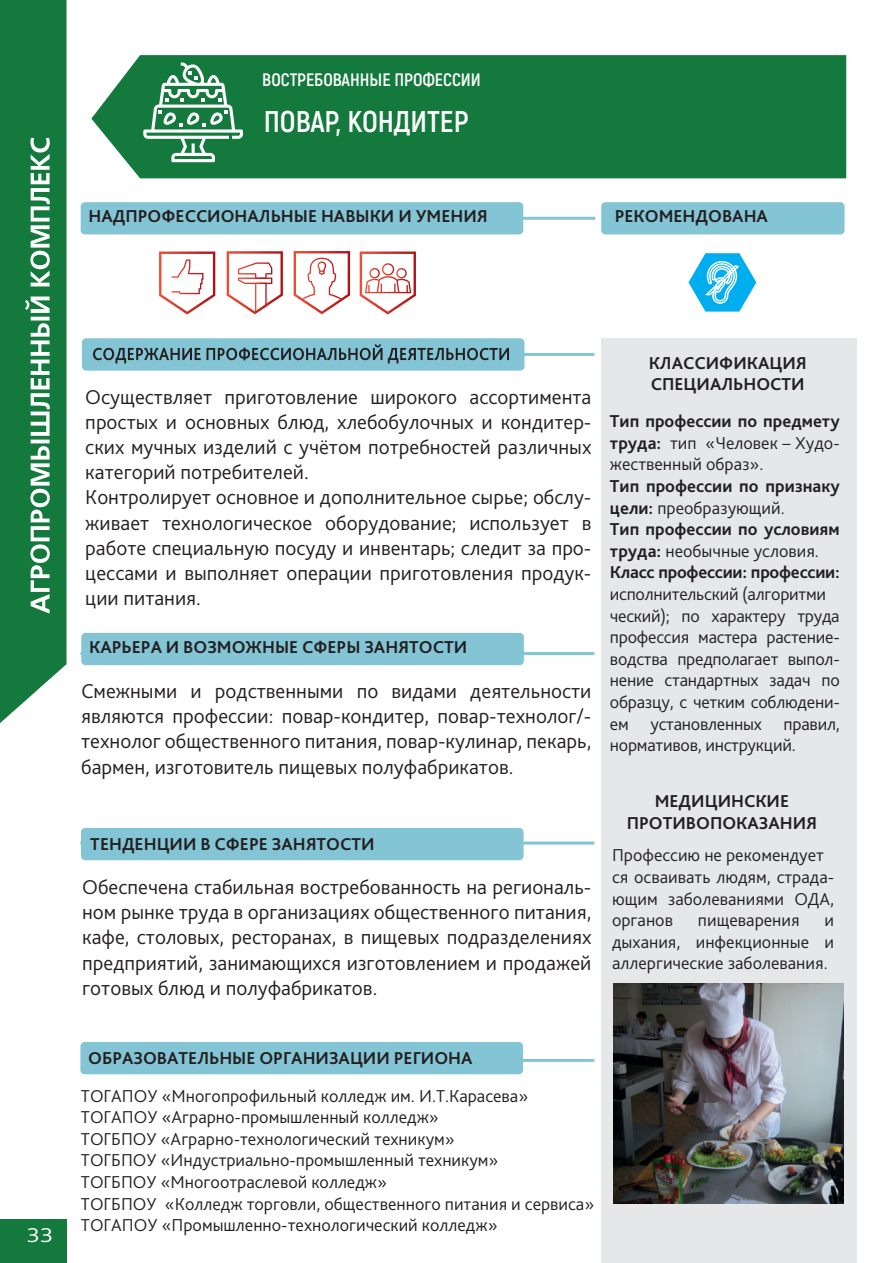
<style>
.page{position:relative;width:893px;height:1263px;background:#fff}
.page>*{position:absolute;margin:0;border:0;box-sizing:border-box;transform-origin:0 0}
.t1{font:700 30px "Akrobat";color:#fff}
.t2{font:300 21px/25.2px "Bliss Pro";color:#231f20;text-align:justify}
.t3{font:300 21px "Bliss Pro";color:#fff;scale:1.2 1}
.t4{font:300 18px/21.6px "Bliss Pro";color:#231f20}
.t5{font:700 18px/21.6px "Bliss Pro";color:#231f20}
.t6{font:700 18px "Akrobat";color:#fff}
.s1{font-weight:700}
.s2{font-weight:300}
</style>
<div class="page">
<hr style="left:83px;top:217px;width:512px;height:3px;background:#84c5d5">
<div style="left:601px;top:338px;width:255px;height:925px;background:#e6e7e9"></div>
<div style="left:91px;top:55px;width:755px;height:123px;background:#13793c"></div>
<div style="left:0;top:0;width:67px;height:723px;background:#13793c"></div>
<hr style="left:82px;top:353px;width:512px;height:3px;background:#84c5d5">
<div style="left:82px;top:338px;width:442px;height:33px;background:#84c5d5;border-radius:4px"></div>
<svg style="left:93px;top:344px;width:289px;height:19px"></svg>
<svg style="left:388px;top:348px;width:121px;height:15px"></svg>
<div style="left:81px;top:202px;width:442px;height:32px;background:#84c5d5;border-radius:4px"></div>
<hr style="left:80px;top:652px;width:514px;height:3px;background:#84c5d5">
<div style="left:81px;top:633px;width:443px;height:32px;background:#84c5d5;border-radius:4px"></div>
<hr style="left:80px;top:841px;width:514px;height:3px;background:#84c5d5">
<div style="left:81px;top:828px;width:443px;height:32px;background:#84c5d5;border-radius:4px"></div>
<hr style="left:87px;top:1059px;width:507px;height:3px;background:#84c5d5">
<div style="left:80px;top:1042px;width:443px;height:32px;background:#84c5d5;border-radius:4px"></div>
<div style="left:601px;top:202px;width:243px;height:32px;background:#84c5d5;border-radius:4px"></div>
<div style="left:0;top:1219px;width:67px;height:44px;background:#13793c"></div>
<svg style="left:25px;top:296px;width:25px;height:318px"></svg>
<svg style="left:30px;top:138px;width:20px;height:148px"></svg>
<svg style="left:227px;top:251px;width:56px;height:63px"></svg>
<svg style="left:688px;top:253px;width:68px;height:59px"></svg>
<svg style="left:159px;top:251px;width:56px;height:63px"></svg>
<svg style="left:294px;top:251px;width:56px;height:63px"></svg>
<svg style="left:360px;top:251px;width:56px;height:63px"></svg>
<img style="left:614px;top:983px;width:230px;height:220px">
<svg style="left:143px;top:62px;width:100px;height:100px"></svg>
<p class="t6" style="left:262px;top:69px;width:220px">ВОСТРЕБОВАННЫЕ ПРОФЕССИИ</p>
<h1 class="t1" style="left:264px;top:103px;width:207px">ПОВАР, КОНДИТЕР</h1>
<p class="t5" style="left:89px;top:205px;width:401px">НАДПРОФЕССИОНАЛЬНЫЕ НАВЫКИ И УМЕНИЯ</p>
<p class="t5" style="left:615px;top:205px;width:155px">РЕКОМЕНДОВАНА</p>
<p class="t3" style="left:27px;top:1222px;width:24px">33</p>
<p class="t2" style="left:85px;top:383px;width:508px;text-align:left">Осуществляет приготовление широкого ассортимента простых и основных блюд, хлебобулочных и кондитер&shy;ских мучных изделий с учётом потребностей различных категорий потребителей.<br>Контролирует основное и дополнительное сырье; обслу&shy;живает технологическое оборудование; использует в работе специальную посуду и инвентарь; следит за про&shy;цессами и выполняет операции приготовления продук&shy;ции питания.</p>
<p class="t5" style="left:89px;top:636px;width:380px">КАРЬЕРА И ВОЗМОЖНЫЕ СФЕРЫ ЗАНЯТОСТИ</p>
<p class="t2" style="left:81px;top:678px;width:512px">Смежными и родственными по видами деятельности являются профессии: повар-кондитер, повар-технолог/- технолог общественного питания, повар-кулинар, пекарь, бармен, изготовитель пищевых полуфабрикатов.</p>
<p class="t5" style="left:90px;top:832px;width:286px">ТЕНДЕНЦИИ В СФЕРЕ ЗАНЯТОСТИ</p>
<p class="t2" style="left:82px;top:874px;width:511px">Обеспечена стабильная востребованность на региональ&shy;ном рынке труда в организациях общественного питания, кафе, столовых, ресторанах, в пищевых подразделениях предприятий, занимающихся изготовлением и продажей готовых блюд и полуфабрикатов.</p>
<p class="t5" style="left:649px;top:352px;width:160px">КЛАССИФИКАЦИЯ<br>СПЕЦИАЛЬНОСТИ</p>
<p class="t4" style="left:610px;top:410px;width:231px;text-align:justify"><span class="s1">Тип профессии по предмету труда:</span> тип «Человек – Худо&shy;жественный образ».</p>
<p class="t5" style="left:610px;top:475px;width:231px">Тип профессии по признаку цели: <span class="s2">преобразующий.<br></span>Тип профессии по условиям труда: <span class="s2">необычные условия.<br></span>Класс профессии: профессии:</p>
<p class="t4" style="left:610px;top:583px;width:231px">исполнительский (алгоритми ческий); по характеру труда профессия мастера растение&shy;водства предполагает выпол&shy;нение стандартных задач по образцу, с четким соблюдени&shy;ем установленных правил, нормативов, инструкций.</p>
<p class="t5" style="left:627px;top:790px;width:192px;text-align:center">МЕДИЦИНСКИЕ<br>ПРОТИВОПОКАЗАНИЯ</p>
<p class="t4" style="left:612px;top:844px;width:224px">Профессию не рекомендует ся осваивать людям, страда&shy;ющим заболеваниями ОДА, органов</p>
<p class="t4" style="left:698px;top:909px;width:103px">пищеварения</p>
<p class="t4" style="left:612px;top:909px;width:224px;text-align:justify;text-indent:213px">и дыхания, инфекционные и аллергические заболевания.</p>
<p class="t5" style="left:88px;top:1046px;width:386px">ОБРАЗОВАТЕЛЬНЫЕ ОРГАНИЗАЦИИ РЕГИОНА</p>
<p class="t4" style="left:81px;top:1084px;width:515px">ТОГАПОУ «Многопрофильный колледж им. И.Т.Карасева» ТОГАПОУ «Аграрно-промышленный колледж»<br>ТОГБПОУ «Аграрно-технологический техникум»<br>ТОГБПОУ «Индустриально-промышленный техникум»<br>ТОГБПОУ «Многоотраслевой колледж»<br>ТОГБПОУ «Колледж торговли, общественного питания и сервиса» ТОГАПОУ «Промышленно-технологический колледж»</p>
</div>
